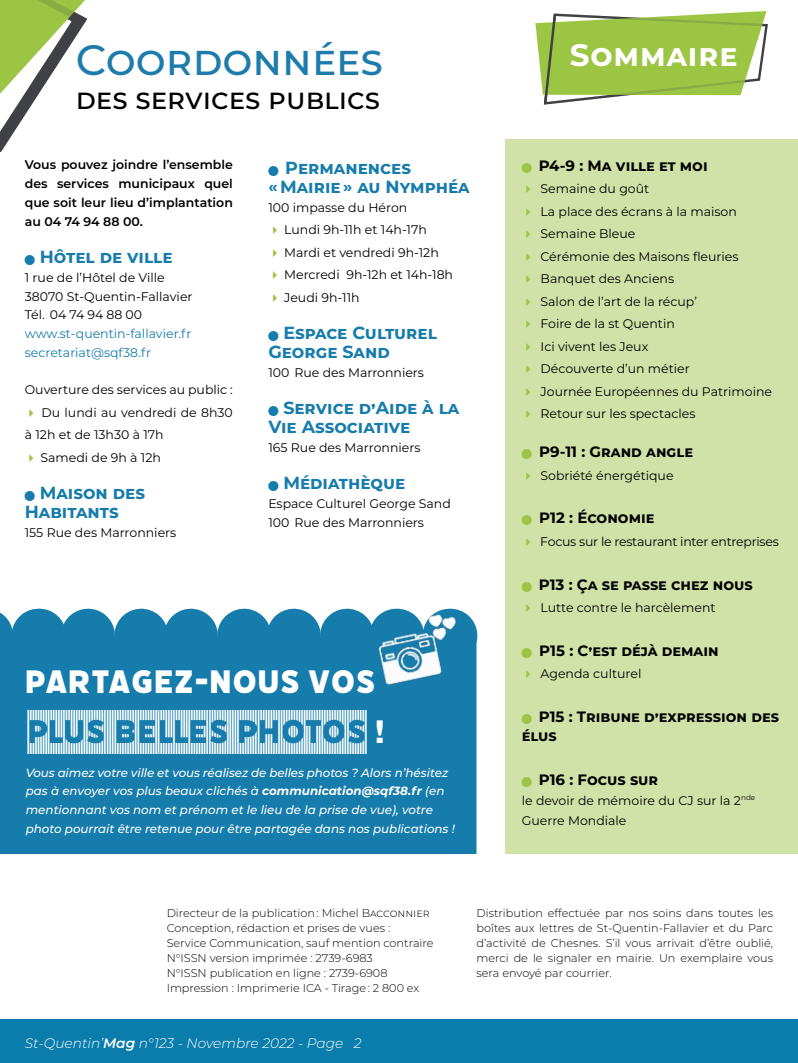
<style>
.page{position:relative;width:798px;height:1063px;background:#fff}
.page>*{position:absolute;margin:0;border:0;box-sizing:border-box;transform-origin:0 0}
.t1{font:500 42.5px "Montserrat";color:#1e7cac}
.t2{font:36.62px "Filicudi Striped";color:#fff}
.t3{font:36.25px "Filicudi Solid";color:#fff}
.t4{font:700 31px "Montserrat";letter-spacing:.03em;color:#fff}
.t5{font:500 28.75px "Montserrat";color:#000}
.t6{font:700 17.5px/18.8px "Montserrat";color:#167cac}
.t7{font:700 15px/18.8px "Montserrat";color:#000}
.t8{font:italic 300 13.75px "Montserrat";color:#fff}
.t9{font:12.5px/18.8px "Montserrat";color:#000}
.t10{font:600 12.5px/18.8px "Montserrat";color:#000;text-align:justify}
.t11{font:12.5px/18.8px "Montserrat";color:#167cac}
.t12{font:12.5px "Montserrat";letter-spacing:-.02em;color:#000}
.t13{font:italic 500 11.88px/18.8px "Montserrat";color:#fff}
.t14{font:300 11.25px/15px "Montserrat";color:#000}
.s1{color:#9cc545}
.s2{font-family:"Filicudi Solid";font-size:36.25px}
.s3{font-weight:700}
.s4{font-weight:600}
</style>
<div class="page">
<div style="left:0;top:1020px;width:797px;height:43px;background:#0a7dac"></div>
<svg style="left:0;top:0;width:88px;height:152px"></svg>
<svg style="left:535px;top:11px;width:233px;height:94px"></svg>
<div style="left:505px;top:140px;width:292px;height:714px;background:#d1e2a9"></div>
<div style="left:0;top:637px;width:476px;height:217px;background:#167cac"></div>
<hr style="left:0;top:609px;width:1px;height:53px;background:#167cac">
<svg style="left:88px;top:609px;width:283px;height:53px;background:#2b88b3"></svg>
<hr style="left:38px;top:609px;width:1px;height:53px;background:#167cac">
<img style="left:371px;top:608px;width:99px;height:81px">
<h1 class="t1" style="left:76px;top:30px;width:309px">Coordonnées</h1>
<h3 class="t5" style="left:76px;top:79px;width:305px">des services publics</h3>
<p class="t10" style="left:25px;top:155px;width:209px">Vous pouvez joindre l’ensemble des services municipaux quel que soit leur lieu d’implantation au 04 74 94 88 00.</p>
<h3 class="t6" style="left:25px;top:247px;width:149px">■ Hôtel de ville</h3>
<p class="t9" style="left:25px;top:268px;width:169px">1 rue de l’Hôtel de Ville<br>38070 St-Quentin-Fallavier<br>Tél. 04 74 94 88 00</p>
<p class="t11" style="left:25px;top:324px;width:168px">www.st-quentin-fallavier.fr secretariat@sqf38.fr</p>
<p class="t9" style="left:25px;top:380px;width:209px">Ouverture des services au public :</p>
<p class="t9" style="left:25px;top:401px;width:209px;line-height:22.5px"><span class="s1">✔</span> Du lundi au vendredi de 8h30 à 12h et de 13h30 à 17h</p>
<p class="t9" style="left:25px;top:448px;width:138px"><span class="s1">✔</span> Samedi de 9h à 12h</p>
<h3 class="t6" style="left:25px;top:483px;width:122px">■ Maison des<br>Habitants</h3>
<p class="t9" style="left:25px;top:523px;width:153px">155 Rue des Marronniers</p>
<h3 class="t6" style="left:268px;top:158px;width:203px">■ Permanences<br>« Mairie » au Nymphéa</h3>
<p class="t9" style="left:268px;top:197px;width:140px">100 impasse du Héron</p>
<p class="t9" style="left:268px;top:220px;width:160px"><span class="s1">✔</span> Lundi 9h-11h et 14h-17h</p>
<p class="t9" style="left:268px;top:242px;width:172px"><span class="s1">✔</span> Mardi et vendredi 9h-12h</p>
<p class="t9" style="left:268px;top:265px;width:186px"><span class="s1">✔</span> Mercredi 9h-12h et 14h-18h</p>
<p class="t9" style="left:268px;top:287px;width:93px"><span class="s1">✔</span> Jeudi 9h-11h</p>
<h3 class="t6" style="left:268px;top:323px;width:170px">■ Espace Culturel<br>George Sand</h3>
<p class="t9" style="left:268px;top:362px;width:157px">100 Rue des Marronniers</p>
<h3 class="t6" style="left:268px;top:398px;width:192px">■ Service d’Aide à la<br>Vie Associative</h3>
<p class="t9" style="left:268px;top:437px;width:153px">165 Rue des Marronniers</p>
<h3 class="t6" style="left:268px;top:473px;width:138px">■ Médiathèque</h3>
<p class="t9" style="left:268px;top:494px;width:184px">Espace Culturel George Sand<br>100 Rue des Marronniers</p>
<h3 class="t3" style="left:25px;top:663px;width:352px">PARTAGEZ-NOUS VOS</h3>
<h2 class="t2" style="left:27px;top:710px;width:359px">PLUS BELLES PHOTOS <span class="s2">!</span></h2>
<p class="t13" style="left:26px;top:763px;width:430px">Vous aimez votre ville et vous réalisez de belles photos ? Alors n’hésitez pas à envoyer vos plus beaux clichés à <span class="s3">communication@sqf38.fr</span> (en mentionnant vos nom et prénom et le lieu de la prise de vue), votre photo pourrait être retenue pour être partagée dans nos publications !</p>
<h3 class="t4" style="left:569px;top:33px;width:169px">Sommaire</h3>
<p class="t7" style="left:521px;top:155px;width:187px"><span class="s1">■</span> P4-9 : Ma ville et moi</p>
<p class="t9" style="left:521px;top:179px;width:129px"><span class="s1">✔</span> Semaine du goût</p>
<p class="t9" style="left:521px;top:202px;width:216px"><span class="s1">✔</span> La place des écrans à la maison</p>
<p class="t9" style="left:521px;top:224px;width:115px"><span class="s1">✔</span> Semaine Bleue</p>
<p class="t9" style="left:521px;top:247px;width:218px"><span class="s1">✔</span> Cérémonie des Maisons fleuries</p>
<p class="t9" style="left:521px;top:269px;width:154px"><span class="s1">✔</span> Banquet des Anciens</p>
<p class="t9" style="left:521px;top:292px;width:177px"><span class="s1">✔</span> Salon de l’art de la récup’</p>
<p class="t9" style="left:521px;top:314px;width:154px"><span class="s1">✔</span> Foire de la st Quentin</p>
<p class="t9" style="left:521px;top:337px;width:128px"><span class="s1">✔</span> Ici vivent les Jeux</p>
<p class="t9" style="left:521px;top:359px;width:169px"><span class="s1">✔</span> Découverte d’un métier</p>
<p class="t9" style="left:521px;top:382px;width:252px"><span class="s1">✔</span> Journée Européennes du Patrimoine</p>
<p class="t9" style="left:521px;top:404px;width:175px"><span class="s1">✔</span> Retour sur les spectacles</p>
<p class="t7" style="left:521px;top:442px;width:173px"><span class="s1">■</span> P9-11 : Grand angle</p>
<p class="t9" style="left:521px;top:465px;width:153px"><span class="s1">✔</span> Sobriété énergétique</p>
<p class="t7" style="left:521px;top:508px;width:134px"><span class="s1">■</span> P12 : Économie</p>
<p class="t12" style="left:521px;top:533px;width:258px"><span class="s1">✔</span> Focus sur le restaurant inter entreprises</p>
<p class="t7" style="left:521px;top:574px;width:232px"><span class="s1">■</span> P13 : Ça se passe chez nous</p>
<p class="t9" style="left:521px;top:598px;width:195px"><span class="s1">✔</span> Lutte contre le harcèlement</p>
<p class="t7" style="left:521px;top:640px;width:198px"><span class="s1">■</span> P15 : C’est déjà demain</p>
<p class="t9" style="left:521px;top:664px;width:121px"><span class="s1">✔</span> Agenda culturel</p>
<p class="t7" style="left:521px;top:707px;width:258px"><span class="s1">■</span> P15 : Tribune d’expression des élus</p>
<p class="t7" style="left:521px;top:769px;width:138px"><span class="s1">■</span> P16 : Focus sur</p>
<p class="t9" style="left:521px;top:790px;width:235px;line-height:20px">le devoir de mémoire du CJ sur la 2<sup>nde<br></sup>Guerre Mondiale</p>
<p class="t14" style="left:167px;top:905px;width:268px">Directeur de la publication : Michel Bacconnier Conception, rédaction et prises de vues :<br>Service Communication, sauf mention contraire N°ISSN version imprimée : 2739-6983<br>N°ISSN publication en ligne : 2739-6908<br>Impression : Imprimerie ICA - Tirage : 2 800 ex</p>
<p class="t14" style="left:476px;top:905px;width:298px;text-align:justify">Distribution effectuée par nos soins dans toutes les boîtes aux lettres de St-Quentin-Fallavier et du Parc d’activité de Chesnes. S’il vous arrivait d’être oublié, merci de le signaler en mairie. Un exemplaire vous sera envoyé par courrier.</p>
<p class="t8" style="left:25px;top:1034px;width:338px">St-Quentin’<span class="s4">Mag</span> n°123 - Novembre 2022 - Page 2</p>
</div>
